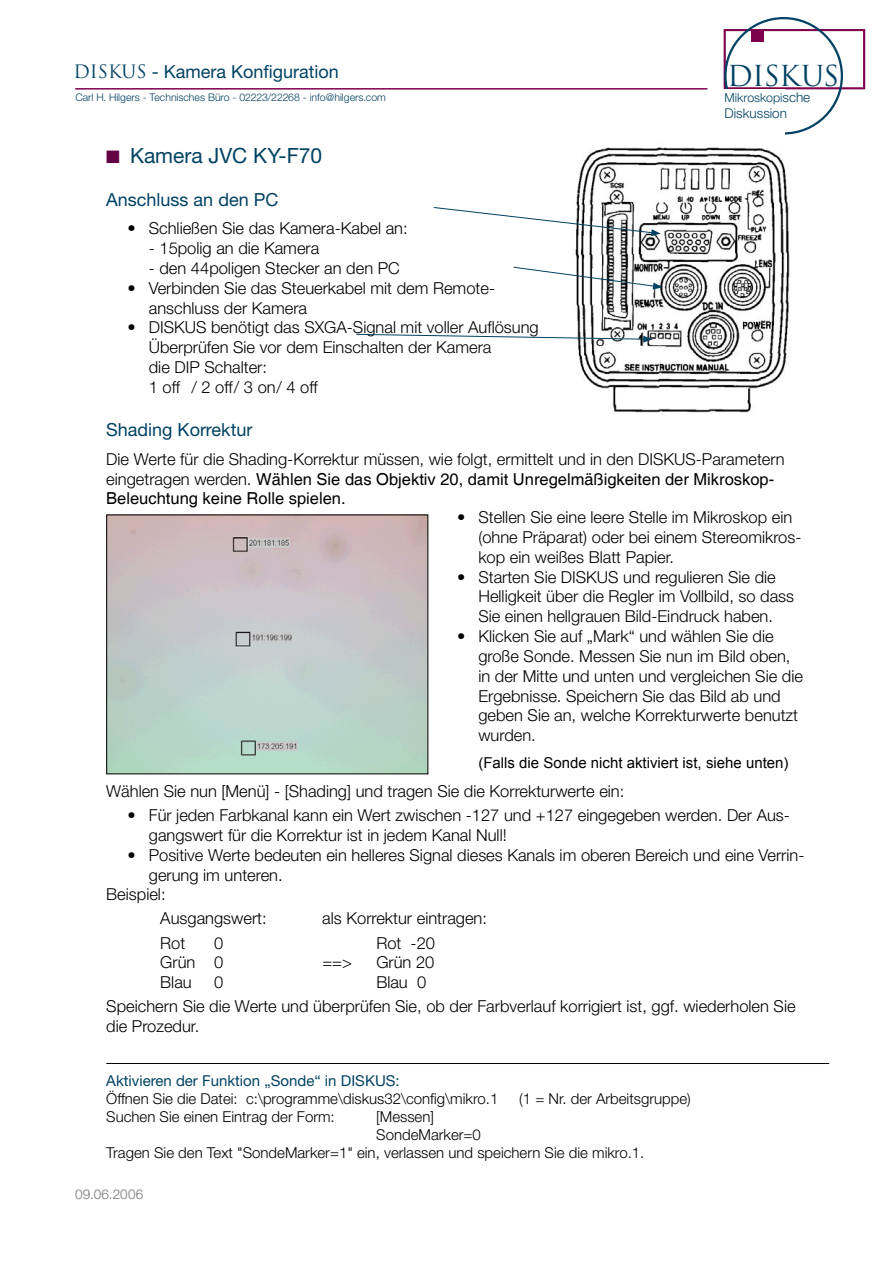
<style>
.page{position:relative;width:893px;height:1263px;background:#fff}
.page>*{position:absolute;margin:0;border:0;box-sizing:border-box;transform-origin:0 0}
.Absender{font:28.05px "Trajan";letter-spacing:-.03em;color:#004263}
.Überschrift{font:21px "Helvetica Neue LT";color:#004263}
.Small_Header{font:18px "Helvetica Neue LT";color:#004263}
.Fließtext_12{font:18px "Helvetica Neue LT";color:#004263}
.Aufzählung_11p{font:300 16.5px/19.8px "Helvetica Neue LT";color:#000}
.Fließtext_11{font:300 16.5px/19.8px "Helvetica Neue LT";color:#000}
.Fließtext_10{font:300 15px "Helvetica Neue LT";color:#000}
.Aufz_10{font:15px "Arial";color:#000}
.Small_Header-2{font:15px "Helvetica Neue LT";color:#004263}
.Logotext{font:300 13.5px "Helvetica Neue LT";letter-spacing:.02em;color:#777472}
.Logotext-2{font:300 13.5px "Helvetica Neue LT";color:#004263}
.Logotext-3{font:300 12.3px "Helvetica Neue LT";color:#004263}
.Logotext-4{font:300 10.5px "Helvetica Neue LT";color:#004263}
.s1{font-family:"Trajan"}
.s2{font-size:13.5px}
.s3{color:#630043}
.s4{font-family:"Helvetica";font-weight:400}
</style>
<div class="page">
<hr style="left:75px;top:88px;width:632px;height:2px;background:#7f004d">
<div style="left:724px;top:29px;width:141px;height:60px;border:2px solid #7f004d"></div>
<div style="left:751px;top:29px;width:12px;height:13px;background:#7f004d"></div>
<img style="left:575px;top:147px;width:215px;height:266px">
<svg style="left:433px;top:207px;width:228px;height:29px"></svg>
<svg style="left:513px;top:266px;width:150px;height:23px"></svg>
<svg style="left:356px;top:334px;width:297px;height:9px"></svg>
<img style="left:108px;top:516px;width:318px;height:256px">
<hr style="left:106px;top:1063px;width:723px;height:1px;background:#000">
<p class="Fließtext_12" style="left:74px;top:61px;width:267px"><span class="s1">DISKUS</span> - Kamera Konfiguration</p>
<p class="Logotext-4" style="left:75px;top:91px;width:312px">Carl H. Hilgers - Technisches Büro - 02223/22268 - info@hilgers.com</p>
<p class="Absender" style="left:727px;top:59px;width:113px">DISKUS</p>
<p class="Logotext-3" style="left:725px;top:90px;width:87px">Mikroskopi<span class="s2">sche</span></p>
<p class="Logotext-2" style="left:724px;top:105px;width:64px">Diskussion</p>
<p class="Überschrift" style="left:106px;top:143px;width:217px"><span class="s3">■</span> Kamera JVC KY-F70</p>
<p class="Small_Header" style="left:106px;top:189px;width:174px">Anschluss an den PC</p>
<p class="Aufzählung_11p" style="left:128px;top:218px;width:282px">• Schließen Sie das Kamera-Kabel an:</p>
<p class="Aufzählung_11p" style="left:149px;top:238px;width:172px">- 15polig an die Kamera</p>
<p class="Aufzählung_11p" style="left:149px;top:258px;width:252px">- den 44poligen Stecker an den PC</p>
<p class="Aufzählung_11p" style="left:128px;top:278px;width:369px">• Verbinden Sie das Steuerkabel mit dem Remote-</p>
<p class="Aufzählung_11p" style="left:149px;top:297px;width:160px">anschluss der Kamera</p>
<p class="Aufzählung_11p" style="left:128px;top:317px;width:413px">• DISKUS benötigt das SXGA-Signal mit voller Auflösung</p>
<p class="Aufzählung_11p" style="left:149px;top:337px;width:344px">Überprüfen Sie vor dem Einschalten der Kamera</p>
<p class="Aufzählung_11p" style="left:149px;top:357px;width:120px">die DIP Schalter:</p>
<p class="Aufzählung_11p" style="left:149px;top:377px;width:170px">1 off / 2 off / 3 on / 4 off</p>
<p class="Small_Header" style="left:106px;top:419px;width:148px">Shading Korrektur</p>
<p class="Fließtext_11" style="left:106px;top:449px;width:680px">Die Werte für die Shading-Korrektur müssen, wie folgt, ermittelt und in den DISKUS-Parametern eingetragen werden. <span class="s4">Wählen Sie das Objektiv 20, damit Unregelmäßigkeiten der Mikroskop-<br>Beleuchtung keine Rolle spielen.</span></p>
<p class="Aufzählung_11p" style="left:478px;top:507px;width:325px;text-indent:-21px">• Stellen Sie eine leere Stelle im Mikroskop ein (ohne Präparat) oder bei einem Stereomikros&shy;kop ein weißes Blatt Papier.</p>
<p class="Aufzählung_11p" style="left:478px;top:567px;width:317px;text-indent:-21px">• Starten Sie DISKUS und regulieren Sie die<br>Helligkeit über die Regler im Vollbild, so dass<br>Sie einen hellgrauen Bild-Eindruck haben.</p>
<p class="Aufzählung_11p" style="left:478px;top:626px;width:326px;text-indent:-21px">• Klicken Sie auf „Mark“ und wählen Sie die große Sonde. Messen Sie nun im Bild oben, in der Mitte und unten und vergleichen Sie die Ergebnisse. Speichern Sie das Bild ab und geben Sie an, welche Korrekturwerte benutzt wurden.</p>
<p class="Aufz_10" style="left:478px;top:752px;width:312px">(Falls die Sonde nicht aktiviert ist, siehe unten)</p>
<p class="Fließtext_11" style="left:106px;top:781px;width:520px">Wählen Sie nun [Menü] - [Shading] und tragen Sie die Korrekturwerte ein:</p>
<p class="Aufzählung_11p" style="left:149px;top:805px;width:643px;text-indent:-21px">• Für jeden Farbkanal kann ein Wert zwischen -127 und +127 eingegeben werden. Der Aus&shy;gangswert für die Korrektur ist in jedem Kanal Null!</p>
<p class="Aufzählung_11p" style="left:149px;top:845px;width:657px;text-indent:-21px">• Positive Werte bedeuten ein helleres Signal dieses Kanals im oberen Bereich und eine Verrin&shy;gerung im unteren.</p>
<p class="Fließtext_11" style="left:106px;top:884px;width:61px">Beispiel:</p>
<p class="Fließtext_11" style="left:160px;top:908px;width:108px">Ausgangswert:</p>
<p class="Fließtext_11" style="left:322px;top:908px;width:166px">als Korrektur eintragen:</p>
<p class="Fließtext_11" style="left:160px;top:932px;width:27px">Rot</p>
<p class="Fließtext_11" style="left:214px;top:932px;width:11px">0</p>
<p class="Fließtext_11" style="left:376px;top:932px;width:60px">Rot -20</p>
<p class="Fließtext_11" style="left:160px;top:952px;width:65px">Grün 0</p>
<p class="Fließtext_11" style="left:322px;top:952px;width:31px">==&gt;</p>
<p class="Fließtext_11" style="left:376px;top:952px;width:60px">Grün 20</p>
<p class="Fließtext_11" style="left:160px;top:972px;width:33px">Blau</p>
<p class="Fließtext_11" style="left:214px;top:972px;width:11px">0</p>
<p class="Fließtext_11" style="left:376px;top:972px;width:51px">Blau 0</p>
<p class="Fließtext_11" style="left:106px;top:996px;width:691px">Speichern Sie die Werte und überprüfen Sie, ob der Farbverlauf korrigiert ist, ggf. wiederholen Sie die Prozedur.</p>
<p class="Small_Header-2" style="left:106px;top:1071px;width:295px">Aktivieren der Funktion „Sonde“ in DISKUS:</p>
<p class="Fließtext_10" style="left:106px;top:1089px;width:394px">Öffnen Sie die Datei: c:\programme\diskus32\config\mikro.1</p>
<p class="Fließtext_10" style="left:519px;top:1089px;width:173px">(1 = Nr. der Arbeitsgruppe)</p>
<p class="Fließtext_10" style="left:106px;top:1107px;width:230px">Suchen Sie einen Eintrag der Form:</p>
<p class="Fließtext_10" style="left:376px;top:1107px;width:59px">[Messen]</p>
<p class="Fließtext_10" style="left:376px;top:1125px;width:106px">SondeMarker=0</p>
<p class="Fließtext_10" style="left:106px;top:1143px;width:540px">Tragen Sie den Text "SondeMarker=1" ein, verlassen und speichern Sie die mikro.1.</p>
<p class="Logotext" style="left:75px;top:1185px;width:70px">09.06.2006</p>
</div>
